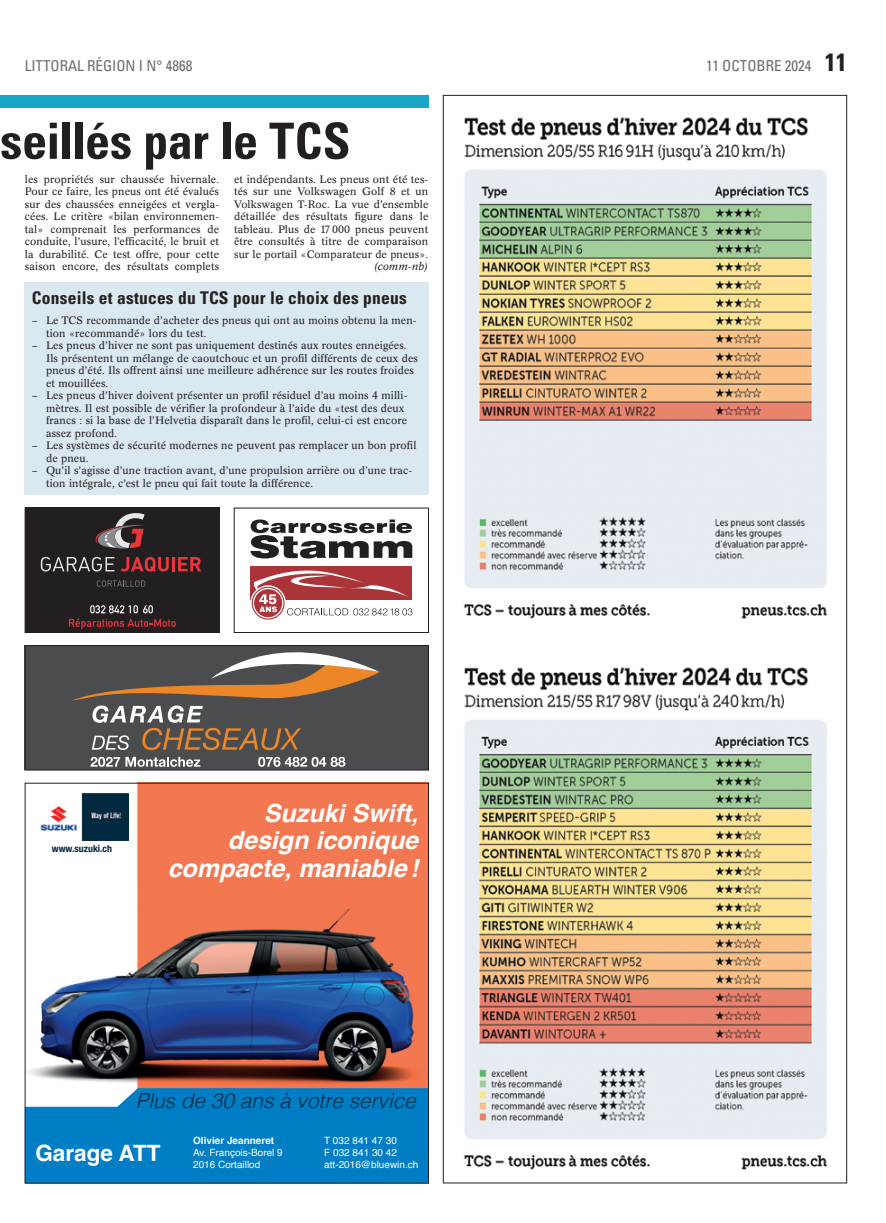
<style>
.page{position:relative;width:886px;height:1223px;background:#fff}
.page>*{position:absolute;margin:0;border:0;box-sizing:border-box;transform-origin:0 0}
.t1{font:700 condensed 50px "Univers";letter-spacing:-.01em;color:#231f20}
.t2{font:italic 700 25px/27.5px "Helvetica";color:#fff;text-align:right}
.t3{font:700 22.5px "Helvetica";color:#fff}
.t4{font:italic 300 20.88px "Helvetica";color:#012a40}
.t5{font:700 condensed 17.5px "Univers";letter-spacing:.01em;color:#231f20}
.t6{font:condensed 15px "Univers";color:#6c6d70}
.t7{font:10.62px/12.5px "Concorde BE";letter-spacing:.01em;color:#231f20}
.t8{font:italic 10.62px "Concorde BE";letter-spacing:.01em;color:#231f20}
.t9{font:10px/12px "Helvetica";color:#fff}
.t10{font:700 10px "Helvetica";color:#fff}
.t11{font:700 condensed 9.88px "Helvetica Neue";color:#012940}
.s1{font-weight:700;font-size:25px;color:#231f20}
</style>
<div class="page">
<img style="left:443px;top:667px;width:404px;height:517px">
<img style="left:464px;top:117px;width:364px;height:502px">
<img style="left:28px;top:785px;width:399px;height:303px">
<div style="left:27px;top:1088px;width:400px;height:93px;background:#007ec5"></div>
<img style="left:35px;top:793px;width:93px;height:47px">
<div style="left:25px;top:645px;width:404px;height:125px;background:#4b4c4d"></div>
<svg style="left:72px;top:652px;width:308px;height:98px"></svg>
<svg style="left:90px;top:756px;width:110px;height:10px"></svg>
<svg style="left:258px;top:756px;width:87px;height:10px"></svg>
<div style="left:25px;top:645px;width:404px;height:125px;border:1px solid #231f20"></div>
<svg style="left:250px;top:519px;width:162px;height:100px"></svg>
<div style="left:234px;top:508px;width:195px;height:125px;border:1px solid #231f20"></div>
<div style="left:25px;top:508px;width:195px;height:125px;background:#231f20"></div>
<svg style="left:95px;top:513px;width:50px;height:36px"></svg>
<svg style="left:41px;top:557px;width:73px;height:14px"></svg>
<svg style="left:120px;top:557px;width:49px;height:15px"></svg>
<hr style="left:172px;top:557px;width:3px;height:14px;background:#ee343d">
<svg style="left:178px;top:557px;width:23px;height:14px"></svg>
<svg style="left:97px;top:580px;width:48px;height:6px"></svg>
<svg style="left:69px;top:605px;width:107px;height:24px"></svg>
<div style="left:25px;top:283px;width:404px;height:212px;background:#dae9f0"></div>
<div style="left:0;top:95px;width:429px;height:13px;background:#1aa7c6"></div>
<h3 class="t6" style="left:25px;top:56px;width:169px">LITTORAL RÉGION I N° 4868</h3>
<h3 class="t6" style="left:706px;top:56px;width:142px">11 OCTOBRE 2024 <span class="s1">11</span></h3>
<h1 class="t1" style="left:0;top:110px;width:352px">seillés par le TCS</h1>
<p class="t7" style="left:25px;top:173px;width:196px;text-align:justify">les propriétés sur chaussée hivernale.<br>Pour ce faire, les pneus ont été évalués sur des chaussées enneigées et vergla&shy;cées. Le critère «bilan environnemen&shy;tal» comprenait les performances de conduite, l’usure, l’efficacité, le bruit et la durabilité. Ce test offre, pour cette saison encore, des résultats complets</p>
<p class="t7" style="left:234px;top:173px;width:196px;text-align:justify">et indépendants. Les pneus ont été tes&shy;tés sur une Volkswagen Golf 8 et un Volkswagen T-Roc. La vue d’ensemble détaillée des résultats figure dans le tableau. Plus de 17 000 pneus peuvent être consultés à titre de comparaison sur le portail «Comparateur de pneus».</p>
<p class="t8" style="left:374px;top:260px;width:56px">(comm-nb)</p>
<h3 class="t5" style="left:32px;top:287px;width:376px">Conseils et astuces du TCS pour le choix des pneus</h3>
<p class="t7" style="left:46px;top:315px;width:372px;text-indent:-14px">– Le TCS recommande d’acheter des pneus qui ont au moins obtenu la men&shy;tion «recommandé» lors du test.</p>
<p class="t7" style="left:46px;top:339px;width:373px;text-indent:-14px">– Les pneus d’hiver ne sont pas uniquement destinés aux routes enneigées.<br>Ils présentent un mélange de caoutchouc et un profil différents de ceux des pneus d’été. Ils offrent ainsi une meilleure adhérence sur les routes froides et mouillées.</p>
<p class="t7" style="left:46px;top:389px;width:363px;text-indent:-14px">– Les pneus d’hiver doivent présenter un profil résiduel d’au moins 4 milli&shy;mètres. Il est possible de vérifier la profondeur à l’aide du «test des deux francs : si la base de l’Helvetia disparaît dans le profil, celui-ci est encore assez profond.</p>
<p class="t7" style="left:46px;top:439px;width:372px;text-indent:-14px">– Les systèmes de sécurité modernes ne peuvent pas remplacer un bon profil de pneu.</p>
<p class="t7" style="left:46px;top:464px;width:368px;text-indent:-14px">– Qu’il s’agisse d’une traction avant, d’une propulsion arrière ou d’une trac&shy;tion intégrale, c’est le pneu qui fait toute la différence.</p>
<p class="t11" style="left:52px;top:840px;width:62px">www.suzuki.ch</p>
<h2 class="t2" style="left:168px;top:802px;width:252px">Suzuki Swift,<br>design iconique compacte, maniable!</h2>
<h3 class="t4" style="left:136px;top:1082px;width:282px">Plus de 30 ans à votre service</h3>
<h3 class="t3" style="left:35px;top:1139px;width:127px">Garage ATT</h3>
<p class="t10" style="left:193px;top:1134px;width:83px">Olivier Jeanneret</p>
<p class="t9" style="left:193px;top:1146px;width:91px">Av. François-Borel 9<br>2016 Cortaillod</p>
<p class="t9" style="left:324px;top:1134px;width:96px">T 032 841 47 30<br>F 032 841 30 42 att-2016@bluewin.ch</p>
</div>
